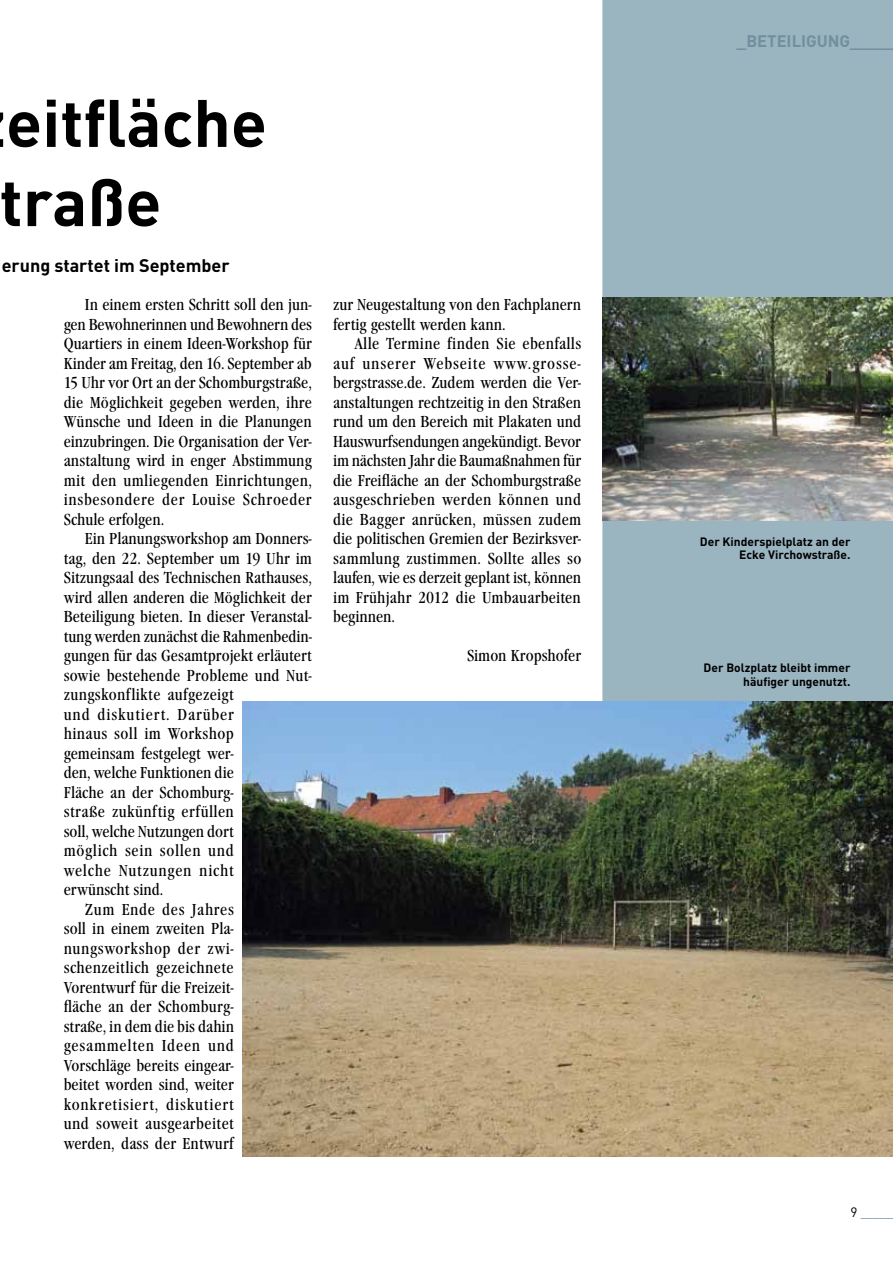
<style>
.page{position:relative;width:893px;height:1263px;background:#fff}
.page>*{position:absolute;margin:0;border:0;box-sizing:border-box;transform-origin:0 0}
.t1{font:700 66px/79.2px "DIN";color:#000}
.t2{font:700 18px "DIN";color:#000}
.t3{font:16.5px/19.5px "Garamond Cd ITC";color:#000;text-align:justify}
.t4{font:16.5px "Garamond Cd ITC";letter-spacing:.025em;color:#000}
.t5{font:16.5px "Garamond Cd ITC";letter-spacing:.05em;color:#000}
.t6{font:16.5px "Garamond Cd ITC";letter-spacing:.045em;color:#000}
.t7{font:16.5px "Garamond Cd ITC";letter-spacing:.035em;color:#000}
.t8{font:16.5px "Garamond Cd ITC";letter-spacing:.02em;color:#000}
.t9{font:16.5px "Garamond Cd ITC";letter-spacing:.04em;color:#000}
.t10{font:700 16.5px "DIN";color:#728f9f}
.t11{font:700 12px/13.5px "DIN";color:#000;text-align:right}
.t12{font:500 10.5px "DIN";color:#728f9f}
.s1{font-weight:400;font-size:13.5px;color:#000}
</style>
<div class="page">
<div style="left:602px;top:0;width:291px;height:702px;background:#9ab4c0"></div>
<img style="left:242px;top:702px;width:651px;height:455px">
<img style="left:602px;top:298px;width:291px;height:223px">
<h1 class="t1" style="left:0;top:82px;width:269px">eitfläche traße</h1>
<p class="t2" style="left:2px;top:254px;width:229px">erung startet im September</p>
<p class="t3" style="left:64px;top:295px;width:250px;text-indent:21px">In einem ersten Schritt soll den jun&shy;gen Bewohnerinnen und Bewohnern des Quartiers in einem Ideen-Workshop für Kinder am Freitag, den 16. September ab 15 Uhr vor Ort an der Schomburgstraße, die Möglichkeit gegeben werden, ihre Wünsche und Ideen in die Planungen einzubringen. Die Organisation der Ver&shy;anstaltung wird in enger Abstimmung mit den umliegenden Einrichtungen, insbesondere der Louise Schroeder Schule erfolgen.</p>
<p class="t3" style="left:85px;top:529px;width:228px">Ein Planungsworkshop am Donners-</p>
<p class="t3" style="left:64px;top:549px;width:250px">tag, den 22. September um 19 Uhr im</p>
<p class="t3" style="left:64px;top:568px;width:250px">Sitzungsaal des Technischen Rathauses,</p>
<p class="t3" style="left:64px;top:588px;width:250px">wird allen anderen die Möglichkeit der</p>
<p class="t3" style="left:64px;top:607px;width:250px">Beteiligung bieten. In dieser Veranstal-</p>
<p class="t3" style="left:64px;top:627px;width:250px">tung werden zunächst die Rahmenbedin-</p>
<p class="t3" style="left:64px;top:646px;width:250px">gungen für das Gesamtprojekt erläutert</p>
<p class="t3" style="left:64px;top:666px;width:250px">sowie bestehende Probleme und Nut-</p>
<p class="t8" style="left:64px;top:686px;width:172px">zungskonflikte aufgezeigt</p>
<p class="t5" style="left:64px;top:705px;width:172px">und diskutiert. Darüber</p>
<p class="t4" style="left:64px;top:725px;width:172px">hinaus soll im Workshop</p>
<p class="t3" style="left:64px;top:744px;width:172px">gemeinsam festgelegt wer-</p>
<p class="t3" style="left:64px;top:763px;width:172px">den, welche Funktionen die</p>
<p class="t3" style="left:64px;top:783px;width:172px">Fläche an der Schomburg-</p>
<p class="t4" style="left:64px;top:803px;width:172px">straße zukünftig erfüllen</p>
<p class="t3" style="left:64px;top:822px;width:171px">soll, welche Nutzungen dort</p>
<p class="t9" style="left:64px;top:842px;width:172px">möglich sein sollen und</p>
<p class="t6" style="left:64px;top:861px;width:172px">welche Nutzungen nicht</p>
<p class="t3" style="left:64px;top:880px;width:101px">erwünscht sind.</p>
<p class="t7" style="left:85px;top:900px;width:150px">Zum Ende des Jahres</p>
<p class="t3" style="left:64px;top:919px;width:172px">soll in einem zweiten Pla-</p>
<p class="t7" style="left:64px;top:939px;width:172px">nungsworkshop der zwi-</p>
<p class="t4" style="left:64px;top:959px;width:171px">schenzeitlich gezeichnete</p>
<p class="t3" style="left:64px;top:978px;width:172px">Vorentwurf für die Freizeit-</p>
<p class="t3" style="left:64px;top:997px;width:171px">fläche an der Schomburg-</p>
<p class="t3" style="left:64px;top:1017px;width:172px">straße, in dem die bis dahin</p>
<p class="t6" style="left:64px;top:1037px;width:172px">gesammelten Ideen und</p>
<p class="t3" style="left:64px;top:1056px;width:172px">Vorschläge bereits eingear-</p>
<p class="t3" style="left:64px;top:1075px;width:172px">beitet worden sind, weiter</p>
<p class="t5" style="left:64px;top:1095px;width:172px">konkretisiert, diskutiert</p>
<p class="t4" style="left:64px;top:1115px;width:172px">und soweit ausgearbeitet</p>
<p class="t3" style="left:64px;top:1134px;width:172px">werden, dass der Entwurf</p>
<p class="t3" style="left:333px;top:295px;width:250px">zur Neugestaltung von den Fachplanern fertig gestellt werden kann.</p>
<p class="t3" style="left:333px;top:334px;width:250px;text-indent:21px">Alle Termine finden Sie ebenfalls auf unserer Webseite www.grosse&shy;bergstrasse.de. Zudem werden die Ver&shy;anstaltungen rechtzeitig in den Straßen rund um den Bereich mit Plakaten und Hauswurfsendungen angekündigt. Bevor im nächsten Jahr die Baumaßnahmen für die Freifläche an der Schomburgstraße ausgeschrieben werden können und die Bagger anrücken, müssen zudem die politischen Gremien der Bezirksver&shy;sammlung zustimmen. Sollte alles so laufen, wie es derzeit geplant ist, können im Frühjahr 2012 die Umbauarbeiten beginnen.</p>
<p class="t3" style="left:467px;top:646px;width:116px">Simon Kropshofer</p>
<p class="t10" style="left:736px;top:31px;width:155px">_BETEILIGUNG____</p>
<p class="t11" style="left:700px;top:534px;width:152px">Der Kinderspielplatz an der<br>Ecke Virchowstraße.</p>
<p class="t11" style="left:704px;top:661px;width:148px">Der Bolzplatz bleibt immer häufiger ungenutzt.</p>
<p class="t12" style="left:850px;top:1206px;width:42px"><span class="s1">9</span> _____</p>
</div>
